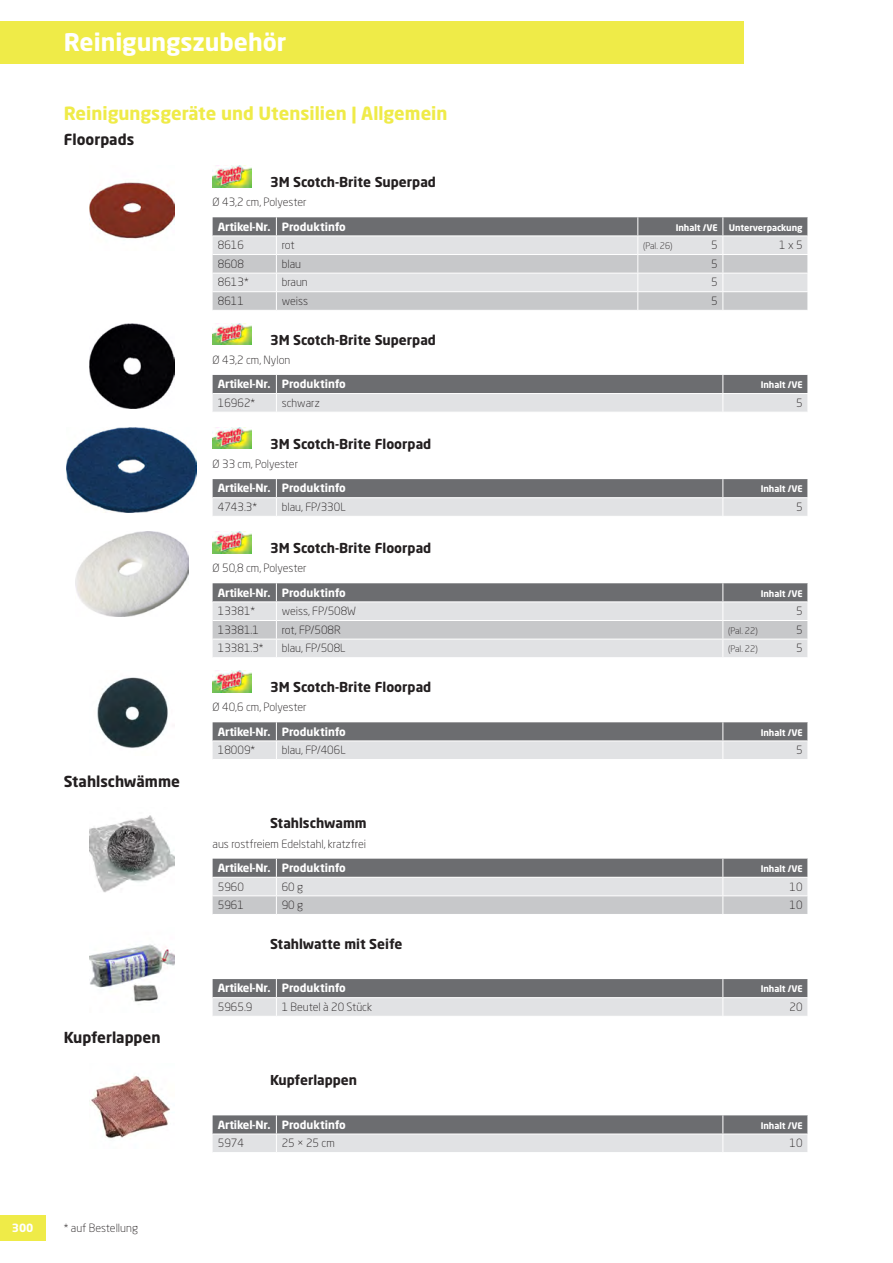
<style>
.page{position:relative;width:893px;height:1263px;background:#fff}
.page>*{position:absolute;margin:0;border:0;box-sizing:border-box;transform-origin:0 0}
.t1{font:700 24px "Neo Sans Pro";color:#fff}
.t2{font:700 18px "Neo Sans Pro";color:#efeb48}
.t3{font:700 15px "Neo Sans Pro";color:#231f20}
.t4{font:700 13.5px "Neo Sans Pro";color:#231f20}
.t5{font:300 11.25px "Neo Sans Pro";color:#231f20}
.t6{font:700 11.25px "Neo Sans Pro";letter-spacing:-.02em;color:#fff}
.t7{font:700 9px "Neo Sans Pro";letter-spacing:-.005em;color:#fff}
.t8{font:300 9px "Neo Sans Pro";color:#231f20}
</style>
<div class="page">
<div style="left:0;top:21px;width:744px;height:43px;background:#efeb48"></div>
<div style="left:0;top:1215px;width:45px;height:25px;background:#efeb48"></div>
<img style="left:89px;top:182px;width:85px;height:57px">
<img style="left:213px;top:166px;width:38px;height:21px">
<svg style="left:213px;top:217px;width:595px;height:93px;background:#c2c3c5"></svg>
<img style="left:89px;top:323px;width:85px;height:85px">
<img style="left:213px;top:323px;width:38px;height:22px">
<svg style="left:213px;top:375px;width:595px;height:37px;background:#a9aaac"></svg>
<img style="left:67px;top:428px;width:130px;height:85px">
<img style="left:213px;top:428px;width:38px;height:21px">
<svg style="left:213px;top:479px;width:595px;height:37px;background:#a9aaac"></svg>
<img style="left:75px;top:532px;width:114px;height:85px">
<img style="left:213px;top:532px;width:38px;height:21px">
<svg style="left:213px;top:583px;width:595px;height:74px;background:#bfc0c2"></svg>
<img style="left:97px;top:677px;width:71px;height:71px">
<img style="left:213px;top:671px;width:38px;height:21px">
<svg style="left:213px;top:722px;width:595px;height:37px;background:#a9aaac"></svg>
<img style="left:89px;top:815px;width:85px;height:77px">
<svg style="left:213px;top:859px;width:595px;height:55px;background:#b4b5b7"></svg>
<img style="left:89px;top:944px;width:85px;height:58px">
<svg style="left:213px;top:979px;width:595px;height:37px;background:#a9aaac"></svg>
<img style="left:89px;top:1075px;width:81px;height:64px">
<svg style="left:213px;top:1115px;width:595px;height:37px;background:#a9aaac"></svg>
<p class="t6" style="left:12px;top:1220px;width:23px">300</p>
<h1 class="t1" style="left:64px;top:27px;width:224px">Reinigungszubehör</h1>
<h2 class="t2" style="left:64px;top:102px;width:385px">Reinigungsgeräte und Utensilien | Allgemein</h2>
<h3 class="t3" style="left:64px;top:130px;width:72px">Floorpads</h3>
<p class="t4" style="left:270px;top:173px;width:167px">3M Scotch-Brite Superpad</p>
<p class="t5" style="left:213px;top:195px;width:95px">Ø 43,2 cm, Polyester</p>
<p class="t6" style="left:218px;top:219px;width:130px">Artikel-Nr. Produktinfo</p>
<p class="t7" style="left:676px;top:221px;width:128px">Inhalt /VE Unterverpackung</p>
<p class="t5" style="left:218px;top:238px;width:28px">8616</p>
<p class="t5" style="left:282px;top:238px;width:15px">rot</p>
<p class="t8" style="left:643px;top:241px;width:31px">(Pal. 26)</p>
<p class="t5" style="left:711px;top:238px;width:8px">5</p>
<p class="t5" style="left:779px;top:238px;width:25px">1 x 5</p>
<p class="t5" style="left:218px;top:257px;width:28px">8608</p>
<p class="t5" style="left:282px;top:257px;width:21px">blau</p>
<p class="t5" style="left:711px;top:257px;width:8px">5</p>
<p class="t5" style="left:218px;top:276px;width:32px">8613*</p>
<p class="t5" style="left:282px;top:276px;width:28px">braun</p>
<p class="t5" style="left:711px;top:276px;width:8px">5</p>
<p class="t5" style="left:218px;top:294px;width:28px">8611</p>
<p class="t5" style="left:282px;top:294px;width:28px">weiss</p>
<p class="t5" style="left:711px;top:294px;width:8px">5</p>
<p class="t4" style="left:270px;top:331px;width:167px">3M Scotch-Brite Superpad</p>
<p class="t5" style="left:213px;top:353px;width:79px">Ø 43,2 cm, Nylon</p>
<p class="t6" style="left:218px;top:377px;width:130px">Artikel-Nr. Produktinfo</p>
<p class="t7" style="left:761px;top:379px;width:43px">Inhalt /VE</p>
<p class="t5" style="left:218px;top:396px;width:39px">16962*</p>
<p class="t5" style="left:282px;top:396px;width:39px">schwarz</p>
<p class="t5" style="left:796px;top:396px;width:8px">5</p>
<p class="t4" style="left:270px;top:435px;width:163px">3M Scotch-Brite Floorpad</p>
<p class="t5" style="left:213px;top:457px;width:87px">Ø 33 cm, Polyester</p>
<p class="t6" style="left:218px;top:481px;width:130px">Artikel-Nr. Produktinfo</p>
<p class="t7" style="left:761px;top:483px;width:43px">Inhalt /VE</p>
<p class="t5" style="left:218px;top:500px;width:41px">4743.3*</p>
<p class="t5" style="left:282px;top:500px;width:66px">blau, FP/330L</p>
<p class="t5" style="left:796px;top:500px;width:8px">5</p>
<p class="t4" style="left:270px;top:539px;width:163px">3M Scotch-Brite Floorpad</p>
<p class="t5" style="left:213px;top:561px;width:95px">Ø 50,8 cm, Polyester</p>
<p class="t6" style="left:218px;top:585px;width:130px">Artikel-Nr. Produktinfo</p>
<p class="t7" style="left:761px;top:587px;width:43px">Inhalt /VE</p>
<p class="t5" style="left:218px;top:604px;width:39px">13381*</p>
<p class="t5" style="left:282px;top:604px;width:76px">weiss, FP/508W</p>
<p class="t5" style="left:796px;top:604px;width:8px">5</p>
<p class="t5" style="left:218px;top:623px;width:43px">13381.1</p>
<p class="t5" style="left:282px;top:623px;width:61px">rot, FP/508R</p>
<p class="t8" style="left:728px;top:625px;width:31px">(Pal. 22)</p>
<p class="t5" style="left:796px;top:623px;width:8px">5</p>
<p class="t5" style="left:218px;top:641px;width:47px">13381.3*</p>
<p class="t5" style="left:282px;top:641px;width:66px">blau, FP/508L</p>
<p class="t8" style="left:728px;top:644px;width:31px">(Pal. 22)</p>
<p class="t5" style="left:796px;top:641px;width:8px">5</p>
<p class="t4" style="left:270px;top:678px;width:163px">3M Scotch-Brite Floorpad</p>
<p class="t5" style="left:213px;top:700px;width:95px">Ø 40,6 cm, Polyester</p>
<p class="t6" style="left:218px;top:724px;width:130px">Artikel-Nr. Produktinfo</p>
<p class="t7" style="left:761px;top:726px;width:43px">Inhalt /VE</p>
<p class="t5" style="left:218px;top:743px;width:39px">18009*</p>
<p class="t5" style="left:282px;top:743px;width:66px">blau, FP/406L</p>
<p class="t5" style="left:796px;top:743px;width:8px">5</p>
<h3 class="t3" style="left:64px;top:771px;width:118px">Stahlschwämme</h3>
<p class="t4" style="left:270px;top:815px;width:98px">Stahlschwamm</p>
<p class="t5" style="left:213px;top:837px;width:155px">aus rostfreiem Edelstahl, kratzfrei</p>
<p class="t6" style="left:218px;top:860px;width:130px">Artikel-Nr. Produktinfo</p>
<p class="t7" style="left:761px;top:863px;width:43px">Inhalt /VE</p>
<p class="t5" style="left:218px;top:880px;width:28px">5960</p>
<p class="t5" style="left:282px;top:880px;width:23px">60 g</p>
<p class="t5" style="left:790px;top:880px;width:15px">10</p>
<p class="t5" style="left:218px;top:898px;width:28px">5961</p>
<p class="t5" style="left:282px;top:898px;width:23px">90 g</p>
<p class="t5" style="left:790px;top:898px;width:15px">10</p>
<p class="t4" style="left:270px;top:935px;width:134px">Stahlwatte mit Seife</p>
<p class="t6" style="left:218px;top:981px;width:130px">Artikel-Nr. Produktinfo</p>
<p class="t7" style="left:761px;top:983px;width:43px">Inhalt /VE</p>
<p class="t5" style="left:218px;top:1000px;width:36px">5965.9</p>
<p class="t5" style="left:282px;top:1000px;width:92px">1 Beutel à 20 Stück</p>
<p class="t5" style="left:790px;top:1000px;width:15px">20</p>
<h3 class="t3" style="left:64px;top:1028px;width:98px">Kupferlappen</h3>
<p class="t4" style="left:270px;top:1071px;width:89px">Kupferlappen</p>
<p class="t6" style="left:218px;top:1117px;width:130px">Artikel-Nr. Produktinfo</p>
<p class="t7" style="left:761px;top:1119px;width:43px">Inhalt /VE</p>
<p class="t5" style="left:218px;top:1136px;width:28px">5974</p>
<p class="t5" style="left:282px;top:1136px;width:55px">25 × 25 cm</p>
<p class="t5" style="left:790px;top:1136px;width:15px">10</p>
<p class="t5" style="left:64px;top:1221px;width:76px">* auf Bestellung</p>
</div>
